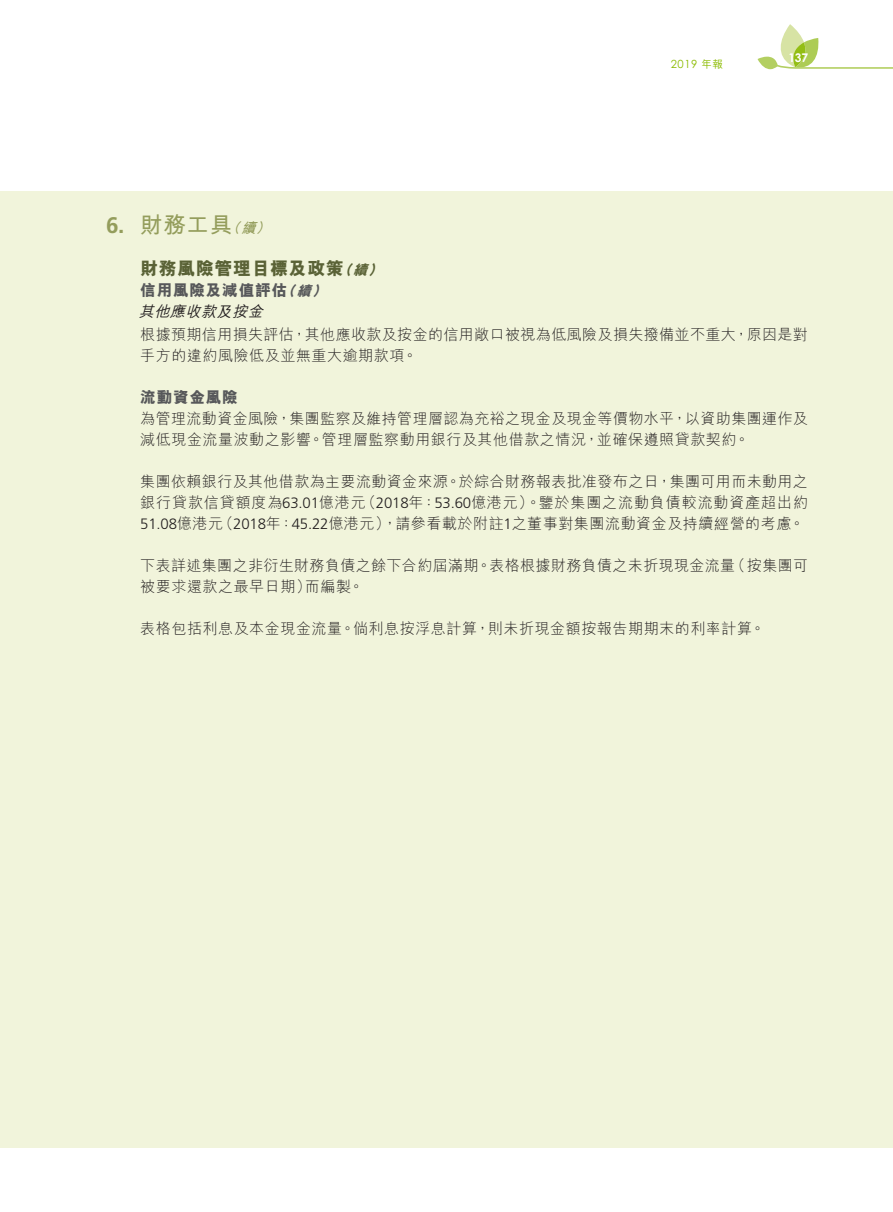
<style>
.page{position:relative;width:893px;height:1212px;background:#fff}
.page>*{position:absolute;margin:0;border:0;box-sizing:border-box;transform-origin:0 0}
.Heading_1{font:700 22.5px "M Hei HK";color:#949d5c}
.Heading_2{font:800 18px "M Hei HK";letter-spacing:.03em;color:#5a6236}
.Heading_3{font:800 15.75px "M Hei HK";letter-spacing:.04em;color:#57585a}
.Body_Text{font:300 15px/21px "M Hei HK";letter-spacing:.04em;color:#231f20}
.Heading_4{font:italic 500 15px "M Hei HK";color:#231f20}
.t1{font:700 12px "Century Gothic Pro";color:#fff}
.t2{font:11.25px "Century Gothic Pro";color:#8bbb00}
.s1{font-family:"M Hei HK";font-weight:500;font-size:10.5px}
.s2{font-family:"Frutiger LT Std"}
.s3{font-style:italic;font-size:14.25px}
</style>
<div class="page">
<div style="left:0;top:191px;width:893px;height:957px;background:#f1f4db"></div>
<svg style="left:757px;top:24px;width:136px;height:46px"></svg>
<p class="t2" style="left:671px;top:57px;width:54px">2019 <span class="s1">年報</span></p>
<p class="t1" style="left:788px;top:50px;width:21px">137</p>
<p class="Heading_1" style="left:106px;top:208px;width:170px"><span class="s2">6.</span> 財務工具<span class="s3">（續）</span></p>
<p class="Heading_2" style="left:140px;top:259px;width:247px">財務風險管理目標及政策<span class="s3">（續）</span></p>
<p class="Heading_3" style="left:140px;top:282px;width:191px">信用風險及減值評估<span class="s3">（續）</span></p>
<p class="Heading_4" style="left:139px;top:300px;width:131px">其他應收款及按金</p>
<p class="Body_Text" style="left:140px;top:324px;width:669px">根據預期信用損失評估，其他應收款及按金的信用敞口被視為低風險及損失撥備並不重大，原因是對手方的違約風險低及並無重大逾期款項。</p>
<p class="Heading_3" style="left:140px;top:389px;width:99px">流動資金風險</p>
<p class="Body_Text" style="left:140px;top:408px;width:669px">為管理流動資金風險，集團監察及維持管理層認為充裕之現金及現金等價物水平，以資助集團運作及減低現金流量波動之影響。管理層監察動用銀行及其他借款之情況，並確保遵照貸款契約。</p>
<p class="Body_Text" style="left:140px;top:471px;width:669px;text-align:justify">集團依賴銀行及其他借款為主要流動資金來源。於綜合財務報表批准發布之日，集團可用而未動用之銀行貸款信貸額度為<span class="s2">63.01</span>億港元（<span class="s2">2018</span>年：<span class="s2">53.60</span>億港元）。鑒於集團之流動負債較流動資產超出約<span class="s2">51.08</span>億港元（<span class="s2">2018</span>年：<span class="s2">45.22</span>億港元），請參看載於附註<span class="s2">1</span>之董事對集團流動資金及持續經營的考慮。</p>
<p class="Body_Text" style="left:140px;top:555px;width:669px">下表詳述集團之非衍生財務負債之餘下合約屆滿期。表格根據財務負債之未折現現金流量（按集團可被要求還款之最早日期）而編製。</p>
<p class="Body_Text" style="left:140px;top:618px;width:626px">表格包括利息及本金現金流量。倘利息按浮息計算，則未折現金額按報告期期末的利率計算。</p>
</div>
